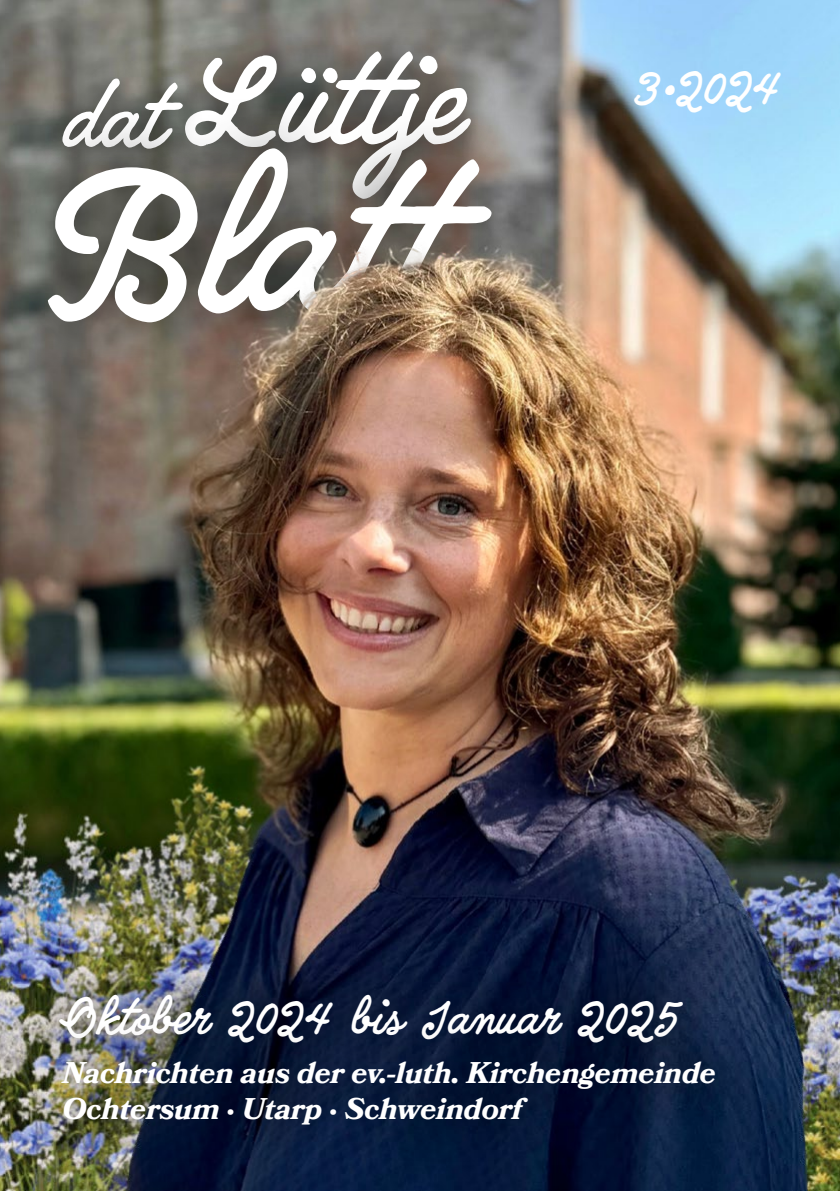
<style>
.page{position:relative;width:840px;height:1191px;background:#fff}
.page>*{position:absolute;margin:0;border:0;box-sizing:border-box;transform-origin:0 0}
.t1{font:174.2px "Quimby Gubernatorial";color:#fff}
.t2{font:104.4px "Quimby Gubernatorial";color:#fff}
.t3{font:41.6px "Quimby Gubernatorial";color:#fff}
.t4{font:italic 700 30px/35.8px "Bookmania";color:#fff}
.s1{font-size:74.2px}
</style>
<div class="page">
<img style="left:0;top:0;width:839px;height:215px">
<div style="left:151px;top:19px;width:353px;height:214px;background:#000;opacity:.75"></div>
<div style="left:38px;top:54px;width:168px;height:119px;background:#000;opacity:.75"></div>
<div style="left:0;top:92px;width:547px;height:290px;background:#000;opacity:.75"></div>
<img style="left:0;top:215px;width:839px;height:976px">
<div style="left:19px;top:952px;width:703px;height:134px;background:#000;opacity:.75"></div>
<div style="left:19px;top:1017px;width:736px;height:149px;background:#000;opacity:.75"></div>
<h2 class="t2" style="left:61px;top:44px;width:417px"><span class="s1">dat</span> Lüttje</h2>
<h1 class="t1" style="left:47px;top:146px;width:397px">Blatt</h1>
<h3 class="t3" style="left:634px;top:65px;width:146px">3•2024</h3>
<h3 class="t3" style="left:58px;top:994px;width:623px">Oktober 2024 bis Januar 2025</h3>
<p class="t4" style="left:62px;top:1054px;width:654px">Nachrichten aus der ev.-luth. Kirchengemeinde<br>Ochtersum · Utarp · Schweindorf</p>
</div>
